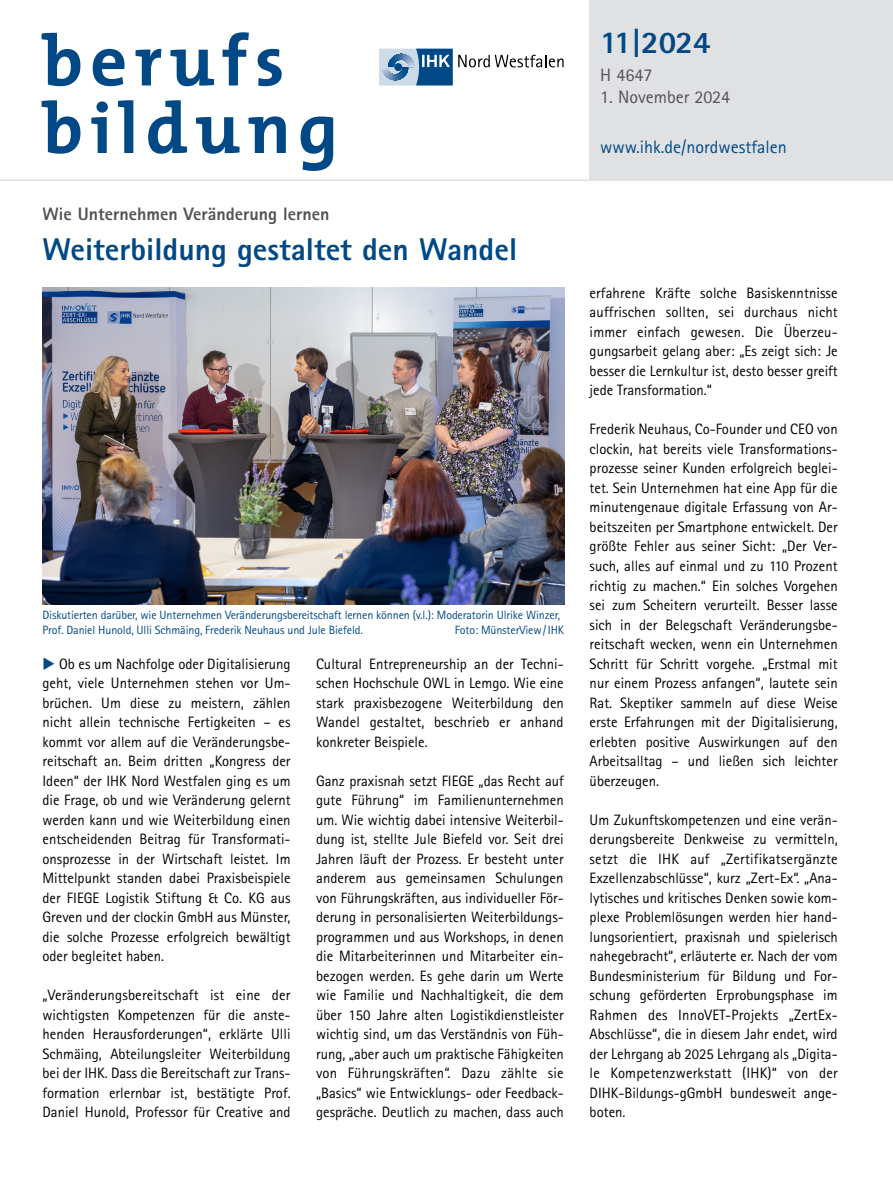
<style>
.page{position:relative;width:893px;height:1191px;background:#fff}
.page>*{position:absolute;margin:0;border:0;box-sizing:border-box;transform-origin:0 0}
.Headline_blau{font:800 31.5px "Rotis Sans Serif";color:#004986}
.Kopf_Ausgabe{font:800 31.5px "Rotis Sans Serif";letter-spacing:-.01em;color:#004986}
.Overline{font:800 18px "Rotis Sans Serif";color:#525254}
.Kopf_Infos{font:18px "Rotis Sans Serif";color:#004986}
.Kopf_Infos-2{font:18px "Rotis Sans Serif";color:#525254}
.Copy{font:15px/19.5px "Rotis Sans Serif";color:#000;text-align:justify}
.Bildunterschrift{font:12px/15px "Rotis Sans Serif";letter-spacing:-.01em;color:#004986}
.s1{color:#004986}
</style>
<div class="page">
<div style="left:590px;top:0;width:303px;height:181px;background:#e0e1e2"></div>
<svg style="left:379px;top:49px;width:185px;height:36px"></svg>
<svg style="left:42px;top:100px;width:291px;height:71px"></svg>
<svg style="left:42px;top:32px;width:240px;height:54px"></svg>
<hr style="left:0;top:179px;width:893px;height:2px;background:#e0e1e2">
<img style="left:43px;top:287px;width:521px;height:317px">
<p class="Overline" style="left:43px;top:202px;width:288px">Wie Unternehmen Veränderung lernen</p>
<p class="Headline_blau" style="left:43px;top:229px;width:476px">Weiterbildung gestaltet den Wandel</p>
<p class="Bildunterschrift" style="left:43px;top:607px;width:519px">Diskutierten darüber, wie Unternehmen Veränderungsbereitschaft lernen können (v.l.): Moderatorin Ulrike Winzer,<br>Prof. Daniel Hunold, Ulli Schmäing, Frederik Neuhaus und Jule Biefeld.</p>
<p class="Bildunterschrift" style="left:455px;top:622px;width:111px">Foto: MünsterView/IHK</p>
<p class="Copy" style="left:43px;top:653px;width:250px"><span class="s1">◆</span> Ob es um Nachfolge oder Digitalisierung geht, viele Unternehmen stehen vor Um&shy;brüchen. Um diese zu meistern, zählen nicht allein technische Fertigkeiten – es kommt vor allem auf die Veränderungsbe&shy;reitschaft an. Beim dritten „Kongress der Ideen“ der IHK Nord Westfalen ging es um die Frage, ob und wie Veränderung gelernt werden kann und wie Weiterbildung einen entscheidenden Beitrag für Transformati&shy;onsprozesse in der Wirtschaft leistet. Im Mittelpunkt standen dabei Praxisbeispiele der FIEGE Logistik Stiftung &amp; Co. KG aus Greven und der clockin GmbH aus Münster, die solche Prozesse erfolgreich bewältigt oder begleitet haben.</p>
<p class="Copy" style="left:43px;top:985px;width:250px">„Veränderungsbereitschaft ist eine der wichtigsten Kompetenzen für die anste&shy;henden Herausforderungen“, erklärte Ulli Schmäing, Abteilungsleiter Weiterbildung bei der IHK. Dass die Bereitschaft zur Trans&shy;formation erlernbar ist, bestätigte Prof.<br>Daniel Hunold, Professor für Creative and</p>
<p class="Copy" style="left:316px;top:653px;width:249px">Cultural Entrepreneurship an der Techni&shy;schen Hochschule OWL in Lemgo. Wie eine stark praxisbezogene Weiterbildung den Wandel gestaltet, beschrieb er anhand konkreter Beispiele.</p>
<p class="Copy" style="left:316px;top:770px;width:249px">Ganz praxisnah setzt FIEGE „das Recht auf gute Führung“ im Familienunternehmen um. Wie wichtig dabei intensive Weiterbil&shy;dung ist, stellte Jule Biefeld vor. Seit drei Jahren läuft der Prozess. Er besteht unter anderem aus gemeinsamen Schulungen von Führungskräften, aus individueller För&shy;derung in personalisierten Weiterbildungs&shy;programmen und aus Workshops, in denen die Mitarbeiterinnen und Mitarbeiter ein&shy;bezogen werden. Es gehe darin um Werte wie Familie und Nachhaltigkeit, die dem über 150 Jahre alten Logistikdienstleister wichtig sind, um das Verständnis von Füh&shy;rung, „aber auch um praktische Fähigkeiten von Führungskräften“. Dazu zählte sie „Basics“ wie Entwicklungs- oder Feedback&shy;gespräche. Deutlich zu machen, dass auch</p>
<p class="Kopf_Ausgabe" style="left:600px;top:23px;width:112px">11|2024</p>
<p class="Kopf_Infos-2" style="left:600px;top:64px;width:54px">H 4647</p>
<p class="Kopf_Infos-2" style="left:600px;top:87px;width:131px">1. November 2024</p>
<p class="Kopf_Infos" style="left:600px;top:136px;width:188px">www.ihk.de/nordwestfalen</p>
<p class="Copy" style="left:590px;top:283px;width:250px">erfahrene Kräfte solche Basiskenntnisse auffrischen sollten, sei durchaus nicht immer einfach gewesen. Die Überzeu&shy;gungsarbeit gelang aber: „Es zeigt sich: Je besser die Lernkultur ist, desto besser greift jede Transformation.“</p>
<p class="Copy" style="left:590px;top:419px;width:250px">Frederik Neuhaus, Co-Founder und CEO von clockin, hat bereits viele Transformations&shy;prozesse seiner Kunden erfolgreich beglei&shy;tet. Sein Unternehmen hat eine App für die minutengenaue digitale Erfassung von Ar&shy;beitszeiten per Smartphone entwickelt. Der größte Fehler aus seiner Sicht: „Der Ver&shy;such, alles auf einmal und zu 110 Prozent richtig zu machen.“ Ein solches Vorgehen sei zum Scheitern verurteilt. Besser lasse sich in der Belegschaft Veränderungsbe&shy;reitschaft wecken, wenn ein Unternehmen Schritt für Schritt vorgehe. „Erstmal mit nur einem Prozess anfangen“, lautete sein Rat. Skeptiker sammeln auf diese Weise erste Erfahrungen mit der Digitalisierung, erlebten positive Auswirkungen auf den Arbeitsalltag – und ließen sich leichter überzeugen.</p>
<p class="Copy" style="left:590px;top:809px;width:250px">Um Zukunftskompetenzen und eine verän&shy;derungsbereite Denkweise zu vermitteln, setzt die IHK auf „Zertifikatsergänzte Exzellenzabschlüsse“, kurz „Zert-Ex“. „Ana&shy;lytisches und kritisches Denken sowie kom&shy;plexe Problemlösungen werden hier hand&shy;lungsorientiert, praxisnah und spielerisch nahegebracht“, erläuterte er. Nach der vom Bundesministerium für Bildung und For&shy;schung geförderten Erprobungsphase im Rahmen des InnoVET-Projekts „ZertEx-Abschlüsse“, die in diesem Jahr endet, wird der Lehrgang ab 2025 Lehrgang als „Digita&shy;le Kompetenzwerkstatt (IHK)“ von der DIHK-Bildungs-gGmbH bundesweit ange&shy;boten.</p>
</div>
